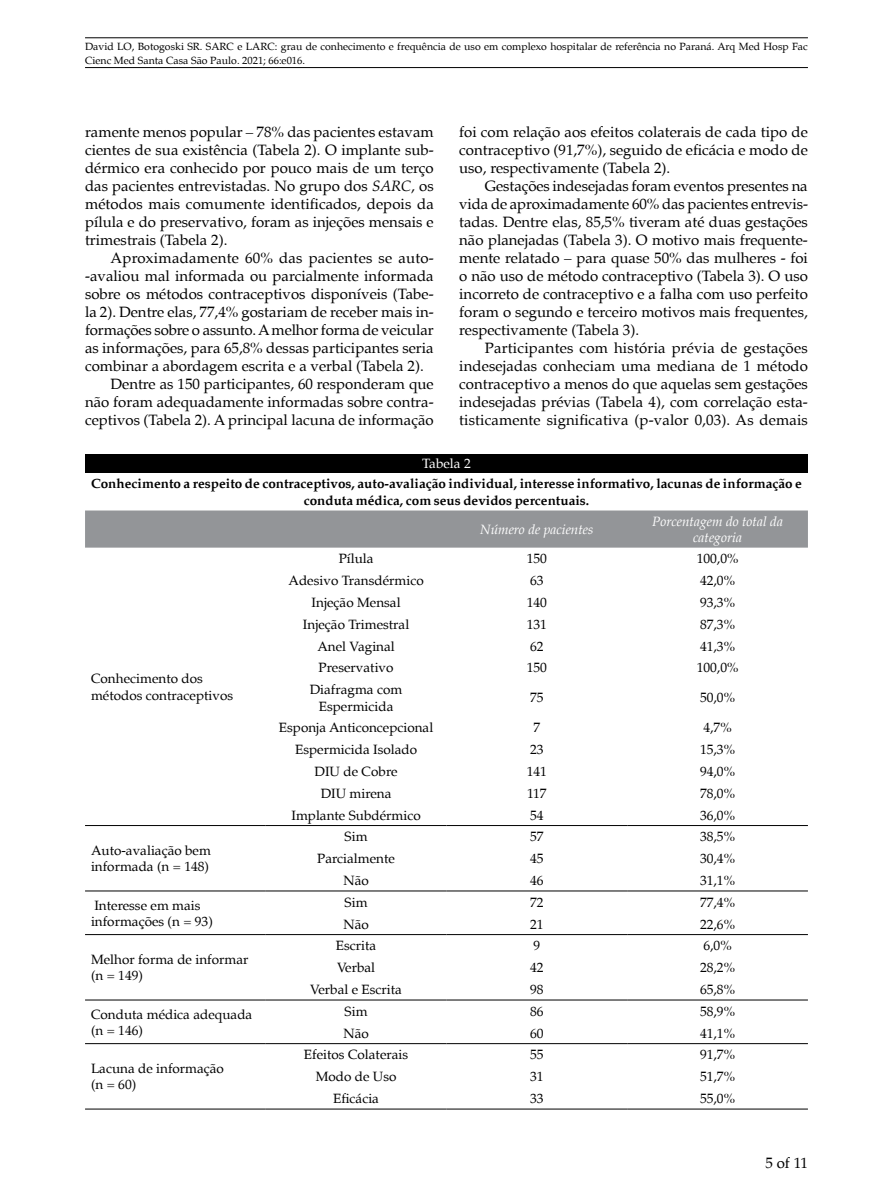
<style>
.page{position:relative;width:893px;height:1191px;background:#fff}
.page>*{position:absolute;margin:0;border:0;box-sizing:border-box;transform-origin:0 0}
.t1{font:15px/18px "Palatino";color:#000;text-align:justify}
.t2{font:13.5px/16.2px "Palatino";color:#000}
.t3{font:700 13.5px/16.2px "Palatino";color:#000;text-align:center}
.t4{font:italic 13.5px/15.3px "Palatino";color:#fff;text-align:center}
.t5{font:13.5px "Palatino";color:#fff}
.t6{font:10.5px/13.5px "Palatino";color:#000}
.s1{font-style:italic}
</style>
<div class="page">
<hr style="left:85px;top:37px;width:723px;height:1px;background:#000">
<hr style="left:85px;top:67px;width:723px;height:1px;background:#000">
<div style="left:85px;top:454px;width:723px;height:18px;background:#000"></div>
<div style="left:85px;top:510px;width:723px;height:37px;background:#939598"></div>
<hr style="left:85px;top:825px;width:181px;height:1px;background:#000">
<hr style="left:266px;top:825px;width:180px;height:1px;background:#000">
<hr style="left:446px;top:825px;width:181px;height:1px;background:#000">
<hr style="left:627px;top:825px;width:181px;height:1px;background:#000">
<hr style="left:85px;top:890px;width:181px;height:1px;background:#000">
<hr style="left:266px;top:890px;width:180px;height:1px;background:#000">
<hr style="left:446px;top:890px;width:181px;height:1px;background:#000">
<hr style="left:627px;top:890px;width:181px;height:1px;background:#000">
<hr style="left:85px;top:934px;width:181px;height:1px;background:#000">
<hr style="left:266px;top:934px;width:180px;height:1px;background:#000">
<hr style="left:446px;top:934px;width:181px;height:1px;background:#000">
<hr style="left:627px;top:934px;width:181px;height:1px;background:#000">
<hr style="left:85px;top:999px;width:181px;height:1px;background:#000">
<hr style="left:266px;top:999px;width:180px;height:1px;background:#000">
<hr style="left:446px;top:999px;width:181px;height:1px;background:#000">
<hr style="left:627px;top:999px;width:181px;height:1px;background:#000">
<hr style="left:85px;top:1043px;width:181px;height:1px;background:#000">
<hr style="left:266px;top:1043px;width:180px;height:1px;background:#000">
<hr style="left:446px;top:1043px;width:181px;height:1px;background:#000">
<hr style="left:627px;top:1043px;width:181px;height:1px;background:#000">
<hr style="left:85px;top:1108px;width:181px;height:1px;background:#000">
<hr style="left:266px;top:1108px;width:180px;height:1px;background:#000">
<hr style="left:446px;top:1108px;width:181px;height:1px;background:#000">
<hr style="left:627px;top:1108px;width:181px;height:1px;background:#000">
<p class="t6" style="left:85px;top:40px;width:724px">David LO, Botogoski SR. SARC e LARC: grau de conhecimento e frequência de uso em complexo hospitalar de referência no Paraná. Arq Med Hosp Fac<br>Cienc Med Santa Casa São Paulo. 2021; 66:e016.</p>
<p class="t1" style="left:85px;top:123px;width:350px">ramente menos popular – 78% das pacientes estavam cientes de sua existência (Tabela 2). O implante sub&shy;dérmico era conhecido por pouco mais de um terço das pacientes entrevistadas. No grupo dos <span class="s1">SARC</span>, os métodos mais comumente identificados, depois da pílula e do preservativo, foram as injeções mensais e trimestrais (Tabela 2).</p>
<p class="t1" style="left:111px;top:249px;width:325px">Aproximadamente 60% das pacientes se auto-</p>
<p class="t1" style="left:85px;top:267px;width:350px">-avaliou mal informada ou parcialmente informada</p>
<p class="t1" style="left:85px;top:285px;width:350px">sobre os métodos contraceptivos disponíveis (Tabe-</p>
<p class="t1" style="left:85px;top:303px;width:350px">la 2). Dentre elas, 77,4% gostariam de receber mais in-</p>
<p class="t1" style="left:85px;top:321px;width:350px">formações sobre o assunto. A melhor forma de veicular</p>
<p class="t1" style="left:85px;top:339px;width:350px">as informações, para 65,8% dessas participantes seria</p>
<p class="t1" style="left:85px;top:357px;width:340px">combinar a abordagem escrita e a verbal (Tabela 2).</p>
<p class="t1" style="left:111px;top:375px;width:325px">Dentre as 150 participantes, 60 responderam que</p>
<p class="t1" style="left:85px;top:393px;width:350px">não foram adequadamente informadas sobre contra-</p>
<p class="t1" style="left:85px;top:411px;width:350px">ceptivos (Tabela 2). A principal lacuna de informação</p>
<p class="t1" style="left:459px;top:123px;width:350px">foi com relação aos efeitos colaterais de cada tipo de contraceptivo (91,7%), seguido de eficácia e modo de uso, respectivamente (Tabela 2).</p>
<p class="t1" style="left:459px;top:177px;width:350px;text-indent:26px">Gestações indesejadas foram eventos presentes na vida de aproximadamente 60% das pacientes entrevis&shy;tadas. Dentre elas, 85,5% tiveram até duas gestações não planejadas (Tabela 3). O motivo mais frequente&shy;mente relatado – para quase 50% das mulheres - foi o não uso de método contraceptivo (Tabela 3). O uso incorreto de contraceptivo e a falha com uso perfeito foram o segundo e terceiro motivos mais frequentes, respectivamente (Tabela 3).</p>
<p class="t1" style="left:459px;top:339px;width:350px;text-indent:26px">Participantes com história prévia de gestações indesejadas conheciam uma mediana de 1 método contraceptivo a menos do que aquelas sem gestações indesejadas prévias (Tabela 4), com correlação esta&shy;tisticamente significativa (p-valor 0,03). As demais</p>
<p class="t5" style="left:422px;top:456px;width:50px">Tabela 2</p>
<p class="t3" style="left:91px;top:476px;width:712px">Conhecimento a respeito de contraceptivos, auto-avaliação individual, interesse informativo, lacunas de informação e conduta médica, com seus devidos percentuais.</p>
<p class="t4" style="left:480px;top:522px;width:115px">Número de pacientes</p>
<p class="t4" style="left:652px;top:514px;width:132px">Porcentagem do total da categoria</p>
<p class="t2" style="left:91px;top:671px;width:144px">Conhecimento dos métodos contraceptivos</p>
<p class="t2" style="left:91px;top:842px;width:121px">Auto-avaliação bem informada (n = 148)</p>
<p class="t2" style="left:339px;top:551px;width:36px">Pílula</p>
<p class="t2" style="left:527px;top:551px;width:22px">150</p>
<p class="t2" style="left:697px;top:551px;width:43px">100,0%</p>
<p class="t2" style="left:288px;top:573px;width:137px">Adesivo Transdérmico</p>
<p class="t2" style="left:530px;top:573px;width:15px">63</p>
<p class="t2" style="left:700px;top:573px;width:36px">42,0%</p>
<p class="t2" style="left:312px;top:594px;width:91px">Injeção Mensal</p>
<p class="t2" style="left:527px;top:594px;width:22px">140</p>
<p class="t2" style="left:700px;top:594px;width:36px">93,3%</p>
<p class="t2" style="left:303px;top:616px;width:108px">Injeção Trimestral</p>
<p class="t2" style="left:527px;top:616px;width:22px">131</p>
<p class="t2" style="left:700px;top:616px;width:36px">87,3%</p>
<p class="t2" style="left:317px;top:638px;width:79px">Anel Vaginal</p>
<p class="t2" style="left:530px;top:638px;width:15px">62</p>
<p class="t2" style="left:700px;top:638px;width:36px">41,3%</p>
<p class="t2" style="left:319px;top:660px;width:76px">Preservativo</p>
<p class="t2" style="left:527px;top:660px;width:22px">150</p>
<p class="t2" style="left:697px;top:660px;width:43px">100,0%</p>
<p class="t2" style="left:310px;top:682px;width:94px;text-align:center">Diafragma com<br>Espermicida</p>
<p class="t2" style="left:530px;top:690px;width:15px">75</p>
<p class="t2" style="left:700px;top:690px;width:36px">50,0%</p>
<p class="t2" style="left:279px;top:720px;width:156px">Esponja Anticoncepcional</p>
<p class="t2" style="left:533px;top:720px;width:8px">7</p>
<p class="t2" style="left:703px;top:720px;width:30px">4,7%</p>
<p class="t2" style="left:295px;top:741px;width:123px">Espermicida Isolado</p>
<p class="t2" style="left:530px;top:741px;width:15px">23</p>
<p class="t2" style="left:700px;top:741px;width:36px">15,3%</p>
<p class="t2" style="left:315px;top:763px;width:84px">DIU de Cobre</p>
<p class="t2" style="left:527px;top:763px;width:22px">141</p>
<p class="t2" style="left:700px;top:763px;width:36px">94,0%</p>
<p class="t2" style="left:321px;top:785px;width:72px">DIU mirena</p>
<p class="t2" style="left:527px;top:785px;width:21px">117</p>
<p class="t2" style="left:700px;top:785px;width:36px">78,0%</p>
<p class="t2" style="left:291px;top:807px;width:131px">Implante Subdérmico</p>
<p class="t2" style="left:530px;top:807px;width:15px">54</p>
<p class="t2" style="left:700px;top:807px;width:36px">36,0%</p>
<p class="t2" style="left:345px;top:829px;width:24px">Sim</p>
<p class="t2" style="left:530px;top:829px;width:15px">57</p>
<p class="t2" style="left:700px;top:829px;width:36px">38,5%</p>
<p class="t2" style="left:317px;top:850px;width:79px">Parcialmente</p>
<p class="t2" style="left:530px;top:850px;width:15px">45</p>
<p class="t2" style="left:700px;top:850px;width:36px">30,4%</p>
<p class="t2" style="left:343px;top:872px;width:27px">Não</p>
<p class="t2" style="left:530px;top:872px;width:15px">46</p>
<p class="t2" style="left:700px;top:872px;width:36px">31,1%</p>
<p class="t2" style="left:91px;top:897px;width:123px">Interesse em mais informações (n = 93)</p>
<p class="t2" style="left:345px;top:894px;width:24px">Sim</p>
<p class="t2" style="left:530px;top:894px;width:15px">72</p>
<p class="t2" style="left:700px;top:894px;width:36px">77,4%</p>
<p class="t2" style="left:343px;top:916px;width:27px">Não</p>
<p class="t2" style="left:530px;top:916px;width:15px">21</p>
<p class="t2" style="left:700px;top:916px;width:36px">22,6%</p>
<p class="t2" style="left:91px;top:951px;width:159px">Melhor forma de informar (n = 149)</p>
<p class="t2" style="left:336px;top:938px;width:42px">Escrita</p>
<p class="t2" style="left:533px;top:938px;width:8px">9</p>
<p class="t2" style="left:703px;top:938px;width:30px">6,0%</p>
<p class="t2" style="left:337px;top:959px;width:40px">Verbal</p>
<p class="t2" style="left:530px;top:959px;width:15px">42</p>
<p class="t2" style="left:700px;top:959px;width:36px">28,2%</p>
<p class="t2" style="left:310px;top:981px;width:93px">Verbal e Escrita</p>
<p class="t2" style="left:530px;top:981px;width:15px">98</p>
<p class="t2" style="left:700px;top:981px;width:36px">65,8%</p>
<p class="t2" style="left:91px;top:1006px;width:163px">Conduta médica adequada (n = 146)</p>
<p class="t2" style="left:345px;top:1003px;width:24px">Sim</p>
<p class="t2" style="left:530px;top:1003px;width:15px">86</p>
<p class="t2" style="left:700px;top:1003px;width:36px">58,9%</p>
<p class="t2" style="left:343px;top:1025px;width:27px">Não</p>
<p class="t2" style="left:530px;top:1025px;width:15px">60</p>
<p class="t2" style="left:700px;top:1025px;width:36px">41,1%</p>
<p class="t2" style="left:91px;top:1060px;width:134px">Lacuna de informação (n = 60)</p>
<p class="t2" style="left:304px;top:1047px;width:106px">Efeitos Colaterais</p>
<p class="t2" style="left:530px;top:1047px;width:15px">55</p>
<p class="t2" style="left:700px;top:1047px;width:36px">91,7%</p>
<p class="t2" style="left:316px;top:1068px;width:82px">Modo de Uso</p>
<p class="t2" style="left:530px;top:1068px;width:15px">31</p>
<p class="t2" style="left:700px;top:1068px;width:36px">51,7%</p>
<p class="t2" style="left:333px;top:1090px;width:47px">Eficácia</p>
<p class="t2" style="left:530px;top:1090px;width:15px">33</p>
<p class="t2" style="left:700px;top:1090px;width:36px">55,0%</p>
<p class="t1" style="left:765px;top:1154px;width:44px">5 of 11</p>
</div>
